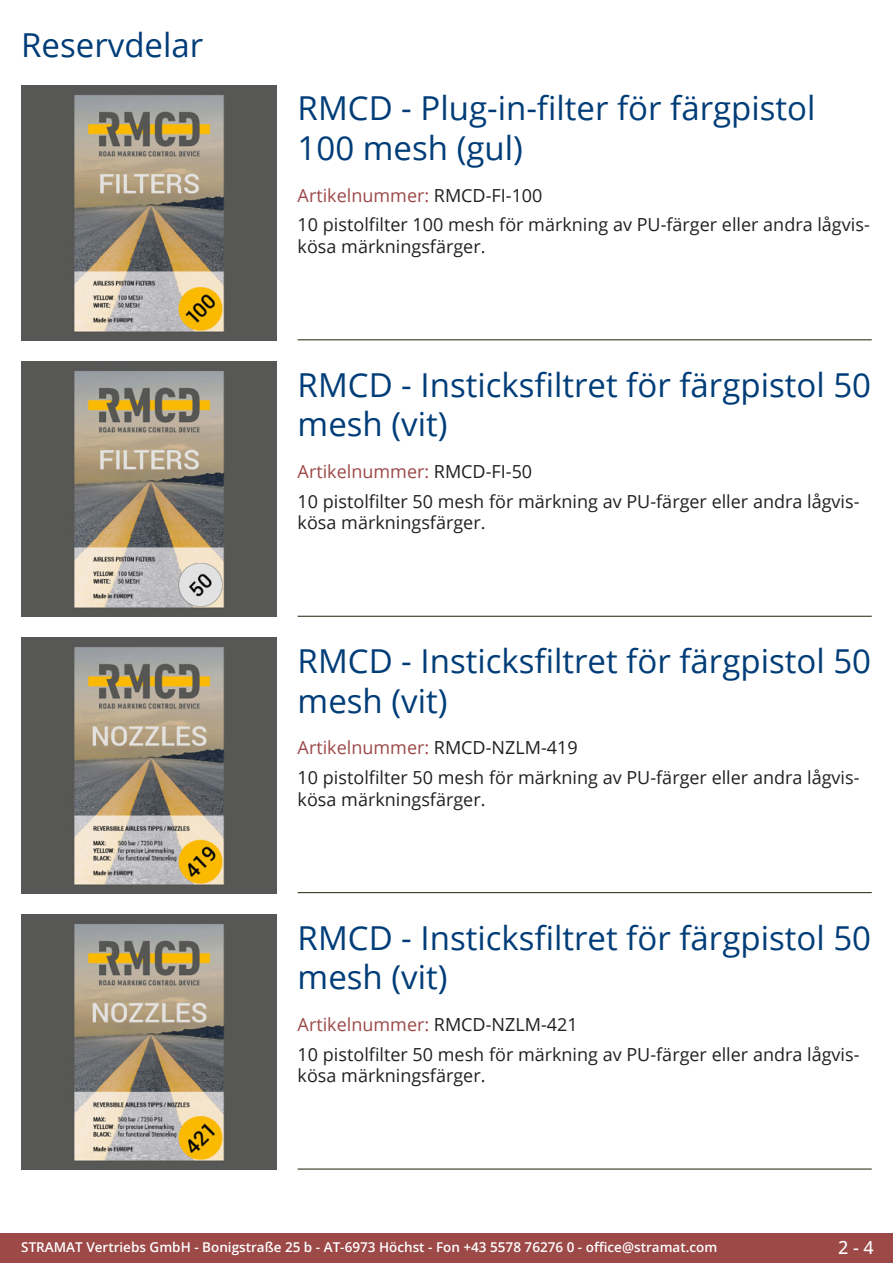
<style>
.page{position:relative;width:893px;height:1263px;background:#fff}
.page>*{position:absolute;margin:0;border:0;box-sizing:border-box;transform-origin:0 0}
.Produkttitel{font:33px/39.6px "Open Sans";color:#003d78}
.RastTitel{font:33px "Open Sans";color:#003d78}
.Beschreibung_Text{font:18px/21.6px "Open Sans";color:#231f20}
.TechDaten_Überschrif{font:18px "Open Sans";color:#9c4948}
.t1{font:500 18px "Open Sans";color:#fff}
.t2{font:600 13.5px "Open Sans";color:#fff}
.s1{color:#231f20}
</style>
<div class="page">
<div style="left:0;top:1233px;width:893px;height:30px;background:#9c4948"></div>
<hr style="left:298px;top:340px;width:574px;height:1px;background:#201d08">
<hr style="left:298px;top:616px;width:574px;height:1px;background:#201d08">
<hr style="left:298px;top:892px;width:574px;height:1px;background:#201d08">
<hr style="left:298px;top:1169px;width:574px;height:1px;background:#201d08">
<img style="left:21px;top:85px;width:255px;height:255px">
<img style="left:21px;top:361px;width:255px;height:256px">
<img style="left:21px;top:638px;width:255px;height:255px">
<img style="left:21px;top:914px;width:255px;height:255px">
<p class="RastTitel" style="left:21px;top:22px;width:184px">Reservdelar</p>
<p class="Produkttitel" style="left:298px;top:88px;width:519px">RMCD - Plug-in-filter för färgpistol<br>100 mesh (gul)</p>
<p class="TechDaten_Überschrif" style="left:298px;top:183px;width:246px">Artikelnummer: <span class="s1">RMCD-FI-100</span></p>
<p class="Beschreibung_Text" style="left:298px;top:214px;width:572px">10 pistolfilter 100 mesh för märkning av PU-färger eller andra lågvis&shy;kösa märkningsfärger.</p>
<p class="Produkttitel" style="left:298px;top:364px;width:575px">RMCD - Insticksfiltret för färgpistol 50 mesh (vit)</p>
<p class="TechDaten_Überschrif" style="left:298px;top:459px;width:236px">Artikelnummer: <span class="s1">RMCD-FI-50</span></p>
<p class="Beschreibung_Text" style="left:298px;top:490px;width:562px">10 pistolfilter 50 mesh för märkning av PU-färger eller andra lågvis&shy;kösa märkningsfärger.</p>
<p class="Produkttitel" style="left:298px;top:640px;width:575px">RMCD - Insticksfiltret för färgpistol 50 mesh (vit)</p>
<p class="TechDaten_Überschrif" style="left:298px;top:735px;width:282px">Artikelnummer: <span class="s1">RMCD-NZLM-419</span></p>
<p class="Beschreibung_Text" style="left:298px;top:766px;width:562px">10 pistolfilter 50 mesh för märkning av PU-färger eller andra lågvis&shy;kösa märkningsfärger.</p>
<p class="Produkttitel" style="left:298px;top:917px;width:575px">RMCD - Insticksfiltret för färgpistol 50 mesh (vit)</p>
<p class="TechDaten_Überschrif" style="left:298px;top:1012px;width:282px">Artikelnummer: <span class="s1">RMCD-NZLM-421</span></p>
<p class="Beschreibung_Text" style="left:298px;top:1043px;width:562px">10 pistolfilter 50 mesh för märkning av PU-färger eller andra lågvis&shy;kösa märkningsfärger.</p>
<p class="t2" style="left:21px;top:1238px;width:698px">STRAMAT Vertriebs GmbH - Bonigstraße 25 b - AT-6973 Höchst - Fon +43 5578 76276 0 - office@stramat.com</p>
<p class="t1" style="left:838px;top:1234px;width:37px">2 - 4</p>
</div>
